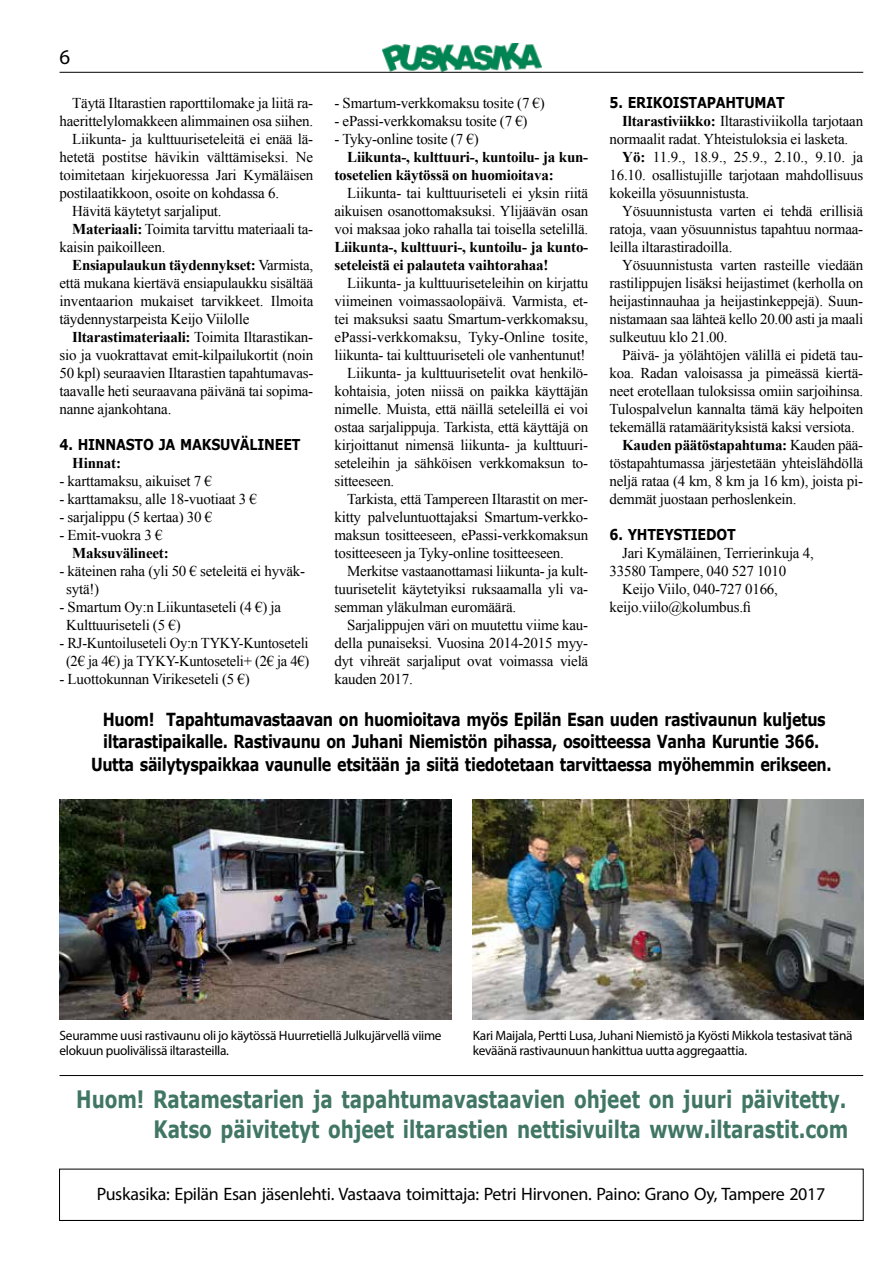
<style>
.page{position:relative;width:893px;height:1263px;background:#fff}
.page>*{position:absolute;margin:0;border:0;box-sizing:border-box;transform-origin:0 0}
.t1{font:700 24px/30px "Verdana";letter-spacing:-.005em;color:#407663;text-align:right;scale:.77 1}
.t2{font:21px "Myriad Pro";color:#000}
.t3{font:700 18px/22.5px "Verdana";letter-spacing:-.025em;color:#000;text-align:center;scale:.8 1}
.t4{font:18px "Myriad Pro";letter-spacing:-.02em;color:#000}
.t5{font:15px/18px "Times New Roman";letter-spacing:-.015em;color:#000;text-align:justify}
.t6{font:700 15px/18px "Times New Roman";letter-spacing:-.015em;color:#000}
.t7{font:700 15px "Verdana";letter-spacing:-.015em;color:#000;scale:.85 1}
.t8{font:13.5px/15px "Myriad Pro";letter-spacing:-.02em;color:#000}
.s1{font-weight:700}
.s2{font-weight:400}
</style>
<div class="page">
<img style="left:382px;top:44px;width:159px;height:28px">
<hr style="left:60px;top:72px;width:803px;height:1px;background:#000">
<hr style="left:60px;top:1075px;width:803px;height:1px;background:#000">
<img style="left:60px;top:799px;width:391px;height:220px">
<img style="left:472px;top:799px;width:391px;height:221px">
<div style="left:59px;top:1169px;width:805px;height:52px;border:1px solid #000"></div>
<h2 class="t2" style="left:60px;top:44px;width:12px">6</h2>
<p class="t5" style="left:72px;top:94px;width:242px">Täytä Iltarastien raporttilomake ja liitä ra-</p>
<p class="t5" style="left:60px;top:112px;width:255px">haerittelylomakkeen alimmainen osa siihen.</p>
<p class="t5" style="left:72px;top:130px;width:242px">Liikunta- ja kulttuuriseteleitä ei enää lä-</p>
<p class="t5" style="left:60px;top:148px;width:255px">hetetä postitse hävikin välttämiseksi. Ne</p>
<p class="t5" style="left:60px;top:166px;width:255px">toimitetaan kirjekuoressa Jari Kymäläisen</p>
<p class="t5" style="left:60px;top:184px;width:221px">postilaatikkoon, osoite on kohdassa 6.</p>
<p class="t5" style="left:72px;top:202px;width:151px">Hävitä käytetyt sarjaliput.</p>
<p class="t5" style="left:72px;top:220px;width:242px"><span class="s1">Materiaali:</span> Toimita tarvittu materiaali ta-</p>
<p class="t5" style="left:60px;top:238px;width:107px">kaisin paikoilleen.</p>
<p class="t6" style="left:72px;top:256px;width:242px">Ensiapulaukun täydennykset: <span class="s2">Varmista,</span></p>
<p class="t5" style="left:60px;top:274px;width:255px">että mukana kiertävä ensiapulaukku sisältää</p>
<p class="t5" style="left:60px;top:292px;width:255px">inventaarion mukaiset tarvikkeet. Ilmoita</p>
<p class="t5" style="left:60px;top:310px;width:191px">täydennystarpeista Keijo Viilolle</p>
<p class="t6" style="left:72px;top:328px;width:242px">Iltarastimateriaali: <span class="s2">Toimita Iltarastikan-</span></p>
<p class="t5" style="left:60px;top:346px;width:255px">sio ja vuokrattavat emit-kilpailukortit (noin</p>
<p class="t5" style="left:60px;top:364px;width:255px">50 kpl) seuraavien Iltarastien tapahtumavas-</p>
<p class="t5" style="left:60px;top:382px;width:255px">taavalle heti seuraavana päivänä tai sopima-</p>
<p class="t5" style="left:60px;top:400px;width:113px">nanne ajankohtana.</p>
<p class="t7" style="left:60px;top:434px;width:285px">4. HINNASTO JA MAKSUVÄLINEET</p>
<p class="t6" style="left:72px;top:454px;width:50px">Hinnat:</p>
<p class="t5" style="left:60px;top:472px;width:154px">- karttamaksu, aikuiset 7 €</p>
<p class="t5" style="left:60px;top:490px;width:199px">- karttamaksu, alle 18-vuotiaat 3 €</p>
<p class="t5" style="left:60px;top:508px;width:154px">- sarjalippu (5 kertaa) 30 €</p>
<p class="t5" style="left:60px;top:526px;width:105px">- Emit-vuokra 3 €</p>
<p class="t6" style="left:72px;top:544px;width:98px">Maksuvälineet:</p>
<p class="t5" style="left:66px;top:562px;width:240px;text-indent:-7px">- käteinen raha (yli 50 € seteleitä ei hyväk&shy;sytä!)</p>
<p class="t5" style="left:66px;top:598px;width:216px;text-indent:-7px">- Smartum Oy:n Liikuntaseteli (4 €) ja<br>Kulttuuriseteli (5 €)</p>
<p class="t5" style="left:60px;top:634px;width:251px;text-align:center">- RJ-Kuntoiluseteli Oy:n TYKY-Kuntoseteli (2€ ja 4€) ja TYKY-Kuntoseteli+ (2€ ja 4€)</p>
<p class="t5" style="left:60px;top:670px;width:192px">- Luottokunnan Virikeseteli (5 €)</p>
<p class="t5" style="left:334px;top:94px;width:212px">- Smartum-verkkomaksu tosite (7 €)</p>
<p class="t5" style="left:334px;top:112px;width:195px">- ePassi-verkkomaksu tosite (7 €)</p>
<p class="t5" style="left:334px;top:130px;width:146px">- Tyky-online tosite (7 €)</p>
<p class="t6" style="left:334px;top:148px;width:255px;text-indent:13px">Liikunta-, kulttuuri-, kuntoilu- ja kun&shy;tosetelien käytössä on huomioitava:</p>
<p class="t5" style="left:334px;top:184px;width:255px;text-indent:13px">Liikunta- tai kulttuuriseteli ei yksin riitä aikuisen osanottomaksuksi. Ylijäävän osan voi maksaa joko rahalla tai toisella setelillä.</p>
<p class="t6" style="left:334px;top:238px;width:255px">Liikunta-, kulttuuri-, kuntoilu- ja kunto&shy;seteleistä ei palauteta vaihtorahaa!</p>
<p class="t5" style="left:347px;top:274px;width:242px">Liikunta- ja kulttuuriseteleihin on kirjattu</p>
<p class="t5" style="left:334px;top:292px;width:255px">viimeinen voimassaolopäivä. Varmista, et-</p>
<p class="t5" style="left:334px;top:310px;width:255px">tei maksuksi saatu Smartum-verkkomaksu,</p>
<p class="t5" style="left:334px;top:328px;width:255px">ePassi-verkkomaksu, Tyky-Online tosite,</p>
<p class="t5" style="left:334px;top:346px;width:253px">liikunta- tai kulttuuriseteli ole vanhentunut!</p>
<p class="t5" style="left:347px;top:364px;width:242px">Liikunta- ja kulttuurisetelit ovat henkilö-</p>
<p class="t5" style="left:334px;top:382px;width:255px">kohtaisia, joten niissä on paikka käyttäjän</p>
<p class="t5" style="left:334px;top:400px;width:255px">nimelle. Muista, että näillä seteleillä ei voi</p>
<p class="t5" style="left:334px;top:418px;width:255px">ostaa sarjalippuja. Tarkista, että käyttäjä on</p>
<p class="t5" style="left:334px;top:436px;width:255px">kirjoittanut nimensä liikunta- ja kulttuuri-</p>
<p class="t5" style="left:334px;top:454px;width:255px">seteleihin ja sähköisen verkkomaksun to-</p>
<p class="t5" style="left:334px;top:472px;width:61px">sitteeseen.</p>
<p class="t5" style="left:347px;top:490px;width:242px">Tarkista, että Tampereen Iltarastit on mer-</p>
<p class="t5" style="left:334px;top:508px;width:255px">kitty palveluntuottajaksi Smartum-verkko-</p>
<p class="t5" style="left:334px;top:526px;width:255px">maksun tositteeseen, ePassi-verkkomaksun</p>
<p class="t5" style="left:334px;top:544px;width:231px">tositteeseen ja Tyky-online tositteeseen.</p>
<p class="t5" style="left:347px;top:562px;width:242px">Merkitse vastaanottamasi liikunta- ja kult-</p>
<p class="t5" style="left:334px;top:580px;width:255px">tuurisetelit käytetyiksi ruksaamalla yli va-</p>
<p class="t5" style="left:334px;top:598px;width:183px">semman yläkulman euromäärä.</p>
<p class="t5" style="left:347px;top:616px;width:242px">Sarjalippujen väri on muutettu viime kau-</p>
<p class="t5" style="left:334px;top:634px;width:255px">della punaiseksi. Vuosina 2014-2015 myy-</p>
<p class="t5" style="left:334px;top:652px;width:255px">dyt vihreät sarjaliput ovat voimassa vielä</p>
<p class="t5" style="left:334px;top:670px;width:80px">kauden 2017.</p>
<p class="t7" style="left:609px;top:92px;width:208px">5. ERIKOISTAPAHTUMAT</p>
<p class="t5" style="left:609px;top:112px;width:255px;text-indent:13px"><span class="s1">Iltarastiviikko:</span> Iltarastiviikolla tarjotaan normaalit radat. Yhteistuloksia ei lasketa.</p>
<p class="t5" style="left:609px;top:148px;width:255px;text-indent:13px"><span class="s1">Yö:</span> 11.9., 18.9., 25.9., 2.10., 9.10. ja 16.10. osallistujille tarjotaan mahdollisuus kokeilla yösuunnistusta.</p>
<p class="t5" style="left:609px;top:202px;width:255px;text-indent:13px">Yösuunnistusta varten ei tehdä erillisiä ratoja, vaan yösuunnistus tapahtuu normaa&shy;leilla iltarastiradoilla.</p>
<p class="t5" style="left:609px;top:256px;width:255px;text-indent:13px">Yösuunnistusta varten rasteille viedään rastilippujen lisäksi heijastimet (kerholla on heijastinnauhaa ja heijastinkeppejä). Suun&shy;nistamaan saa lähteä kello 20.00 asti ja maali sulkeutuu klo 21.00.</p>
<p class="t5" style="left:622px;top:346px;width:242px">Päivä- ja yölähtöjen välillä ei pidetä tau-</p>
<p class="t5" style="left:609px;top:364px;width:255px">koa. Radan valoisassa ja pimeässä kiertä-</p>
<p class="t5" style="left:609px;top:382px;width:255px">neet erotellaan tuloksissa omiin sarjoihinsa.</p>
<p class="t5" style="left:609px;top:400px;width:255px">Tulospalvelun kannalta tämä käy helpoiten</p>
<p class="t5" style="left:609px;top:418px;width:247px">tekemällä ratamäärityksistä kaksi versiota.</p>
<p class="t6" style="left:622px;top:436px;width:242px">Kauden päätöstapahtuma: <span class="s2">Kauden pää-</span></p>
<p class="t5" style="left:609px;top:454px;width:255px">töstapahtumassa järjestetään yhteislähdöllä</p>
<p class="t5" style="left:609px;top:472px;width:255px">neljä rataa (4 km, 8 km ja 16 km), joista pi-</p>
<p class="t5" style="left:609px;top:490px;width:189px">demmät juostaan perhoslenkein.</p>
<p class="t7" style="left:609px;top:524px;width:150px">6. YHTEYSTIEDOT</p>
<p class="t5" style="left:622px;top:544px;width:193px">Jari Kymäläinen, Terrierinkuja 4,</p>
<p class="t5" style="left:609px;top:562px;width:178px">33580 Tampere, 040 527 1010</p>
<p class="t5" style="left:622px;top:580px;width:157px">Keijo Viilo, 040-727 0166,</p>
<p class="t5" style="left:609px;top:598px;width:143px">keijo.viilo@kolumbus.fi</p>
<p class="t3" style="left:91px;top:708px;width:927px">Huom! Tapahtumavastaavan on huomioitava myös Epilän Esan uuden rastivaunun kuljetus iltarastipaikalle. Rastivaunu on Juhani Niemistön pihassa, osoitteessa Vanha Kuruntie 366.<br>Uutta säilytyspaikkaa vaunulle etsitään ja siitä tiedotetaan tarvittaessa myöhemmin erikseen.</p>
<p class="t8" style="left:60px;top:1027px;width:384px">Seuramme uusi rastivaunu oli jo käytössä Huurretiellä Julkujärvellä viime elokuun puolivälissä iltarasteilla.</p>
<p class="t8" style="left:473px;top:1027px;width:381px">Kari Maijala, Pertti Lusa, Juhani Niemistö ja Kyösti Mikkola testasivat tänä keväänä rastivaunuun hankittua uutta aggregaattia.</p>
<h1 class="t1" style="left:76px;top:1084px;width:1004px">Huom! Ratamestarien ja tapahtumavastaavien ohjeet on juuri päivitetty.<br>Katso päivitetyt ohjeet iltarastien nettisivuilta www.iltarastit.com</h1>
<p class="t4" style="left:97px;top:1183px;width:730px">Puskasika: Epilän Esan jäsenlehti. Vastaava toimittaja: Petri Hirvonen. Paino: Grano Oy, Tampere 2017</p>
</div>
